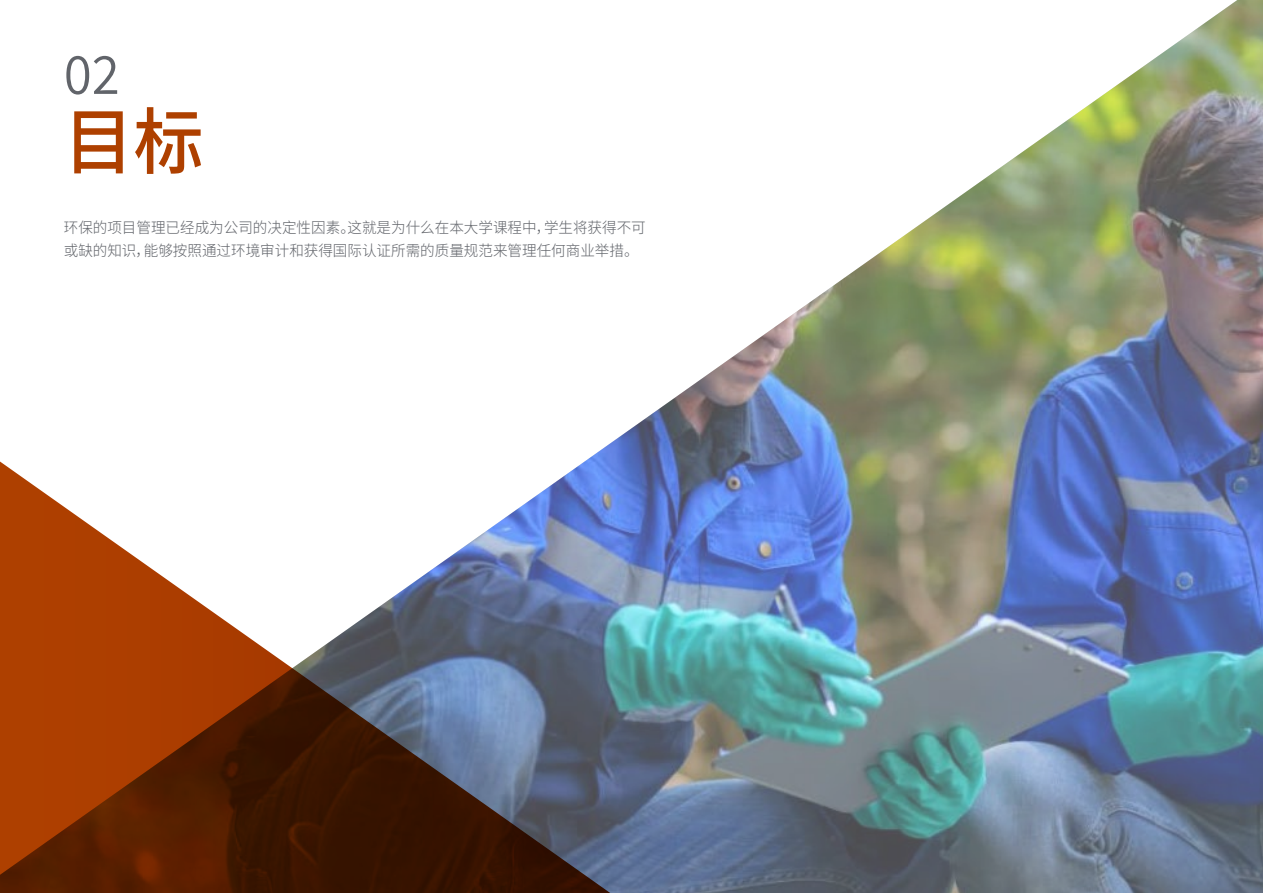
<style>
.page{position:relative;width:1263px;height:893px;background:#fff}
.page>*{position:absolute;margin:0;border:0;box-sizing:border-box;transform-origin:0 0}
.t1{font:500 72px "Source Han Sans CN";color:#ae4000}
.t2{font:52.5px "Source Han Sans CN";color:#61646a}
.t3{font:300 15px/22.5px "Source Han Sans CN";color:#61646a}
</style>
<div class="page">
<img style="left:606px;top:0;width:657px;height:893px">
<svg style="left:0;top:446px;width:640px;height:447px"></svg>
<h2 class="t2" style="left:64px;top:45px;width:57px">02</h2>
<h1 class="t1" style="left:64px;top:101px;width:141px">目标</h1>
<p class="t3" style="left:64px;top:217px;width:584px">环保的项目管理已经成为公司的决定性因素。这就是为什么在本大学课程中，学生将获得不可或缺的知识，能够按照通过环境审计和获得国际认证所需的质量规范来管理任何商业举措。</p>
</div>
